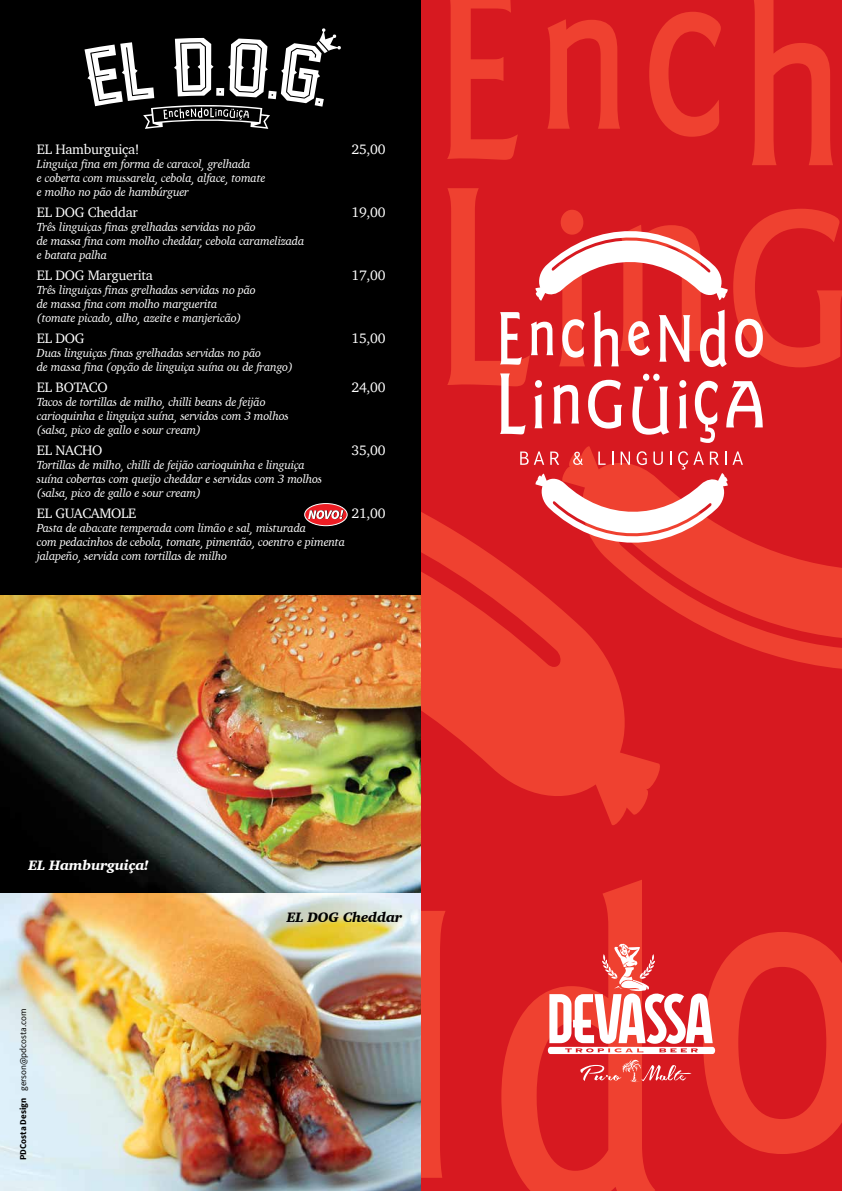
<style>
.page{position:relative;width:842px;height:1191px;background:#fff}
.page>*{position:absolute;margin:0;border:0;box-sizing:border-box;transform-origin:0 0}
.t1{font:14px "Charter";letter-spacing:-.02em;color:#fff}
.t2{font:italic 900 14px "Charter";letter-spacing:-.02em;color:#fff}
.t3{font:italic 900 14px "Charter";letter-spacing:-.02em;color:#000}
.t4{font:italic 12px/14px "Charter";letter-spacing:-.02em;color:#fff}
.t5{font:9px "Source Sans Pro";color:#000}
.s1{font-weight:700}
</style>
<div class="page">
<div style="left:421px;top:0;width:421px;height:1191px;background:#d71920"></div>
<svg style="left:447px;top:0;width:395px;height:368px"></svg>
<svg style="left:661px;top:547px;width:181px;height:122px;fill:#ef4130"></svg>
<svg style="left:421px;top:880px;width:421px;height:311px"></svg>
<svg style="left:421px;top:363px;width:240px;height:462px;fill:#ef4130"></svg>
<svg style="left:460px;top:219px;width:303px;height:375px"></svg>
<div style="left:0;top:0;width:421px;height:595px;background:#000"></div>
<svg style="left:85px;top:28px;width:256px;height:101px"></svg>
<img style="left:0;top:595px;width:421px;height:596px">
<svg style="left:548px;top:943px;width:167px;height:139px"></svg>
<div style="left:305px;top:503px;width:42px;height:22px;background:#ed1d24;border-radius:50%"></div>
<div style="left:304px;top:503px;width:44px;height:23px;border:1px solid #fff;border-radius:50%"></div>
<svg style="left:308px;top:510px;width:36px;height:9px"></svg>
<p class="t1" style="left:37px;top:137px;width:104px">EL Hamburguiça!</p>
<p class="t1" style="left:352px;top:137px;width:35px">25,00</p>
<p class="t4" style="left:37px;top:157px;width:230px">Linguiça fina em forma de caracol, grelhada<br>e coberta com mussarela, cebola, alface, tomate e molho no pão de hambúrguer</p>
<p class="t1" style="left:37px;top:200px;width:103px">EL DOG Cheddar</p>
<p class="t1" style="left:352px;top:200px;width:35px">19,00</p>
<p class="t4" style="left:37px;top:220px;width:269px">Três linguiças finas grelhadas servidas no pão<br>de massa fina com molho cheddar, cebola caramelizada e batata palha</p>
<p class="t1" style="left:37px;top:263px;width:118px">EL DOG Marguerita</p>
<p class="t1" style="left:352px;top:263px;width:35px">17,00</p>
<p class="t4" style="left:37px;top:283px;width:220px">Três linguiças finas grelhadas servidas no pão de massa fina com molho marguerita (tomate picado, alho, azeite e manjericão)</p>
<p class="t1" style="left:37px;top:326px;width:49px">EL DOG</p>
<p class="t1" style="left:352px;top:326px;width:35px">15,00</p>
<p class="t4" style="left:37px;top:346px;width:258px">Duas linguiças finas grelhadas servidas no pão<br>de massa fina (opção de linguiça suína ou de frango)</p>
<p class="t1" style="left:37px;top:375px;width:72px">EL BOTACO</p>
<p class="t1" style="left:352px;top:375px;width:35px">24,00</p>
<p class="t4" style="left:37px;top:395px;width:253px">Tacos de tortillas de milho, chilli beans de feijão carioquinha e linguiça suína, servidos com 3 molhos (salsa, pico de gallo e sour cream)</p>
<p class="t1" style="left:37px;top:438px;width:67px">EL NACHO</p>
<p class="t1" style="left:352px;top:438px;width:35px">35,00</p>
<p class="t4" style="left:37px;top:458px;width:287px">Tortillas de milho, chilli de feijão carioquinha e linguiça suína cobertas com queijo cheddar e servidas com 3 molhos (salsa, pico de gallo e sour cream)</p>
<p class="t1" style="left:37px;top:501px;width:101px">EL GUACAMOLE</p>
<p class="t1" style="left:352px;top:501px;width:35px">21,00</p>
<p class="t4" style="left:37px;top:521px;width:310px">Pasta de abacate temperada com limão e sal, misturada<br>com pedacinhos de cebola, tomate, pimentão, coentro e pimenta jalapeño, servida com tortillas de milho</p>
<p class="t2" style="left:28px;top:856px;width:122px">EL Hamburguiça!</p>
<p class="t5" style="left:18px;top:1160px;width:153px;rotate:-90deg"><span class="s1">PDCosta Design</span> gerson@pdcosta.com</p>
<p class="t3" style="left:287px;top:909px;width:117px">EL DOG Cheddar</p>
</div>
